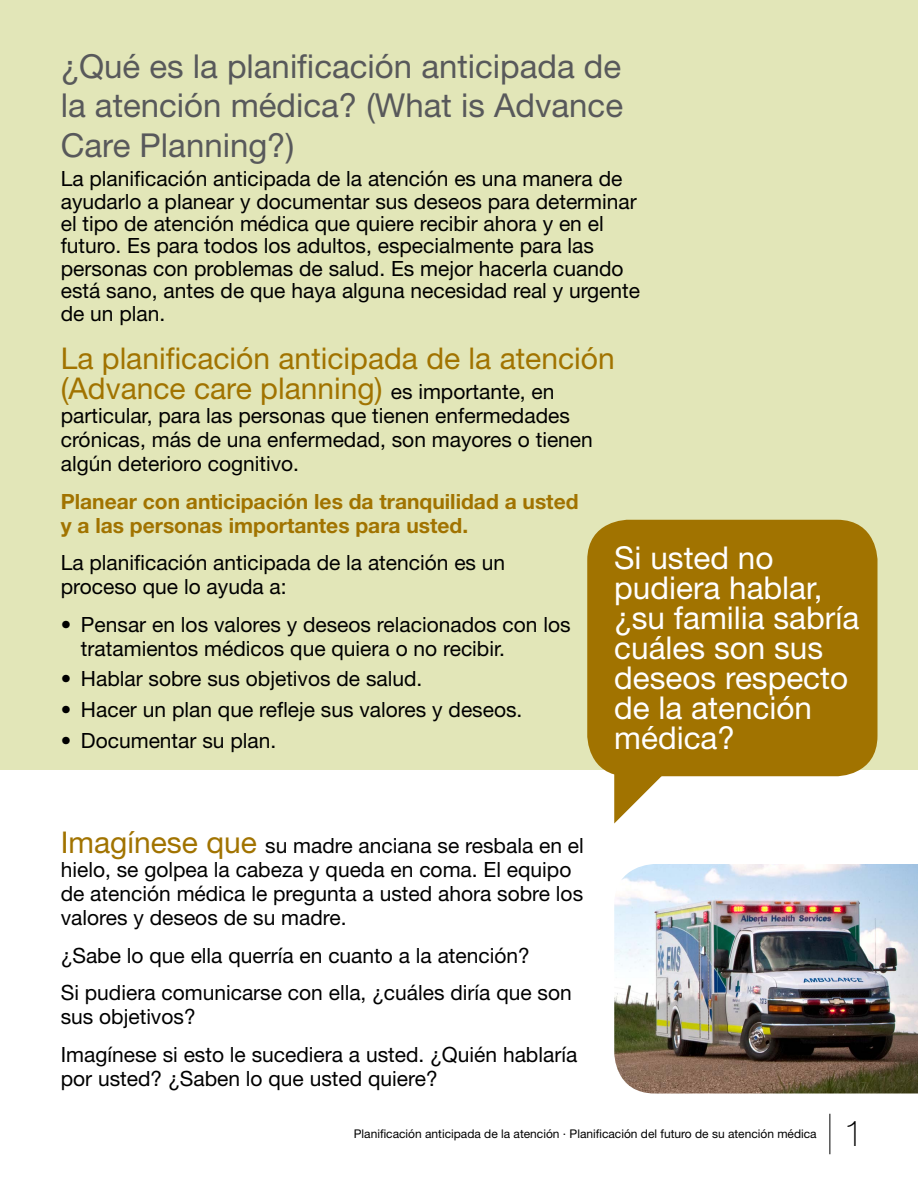
<style>
.page{position:relative;width:918px;height:1188px;background:#fff}
.page>*{position:absolute;margin:0;border:0;box-sizing:border-box;transform-origin:0 0}
.t1{font:100 36px "Helvetica Neue LT Std";color:#000}
.t2{font:33px/39.6px "Helvetica Neue LT Std";color:#58595b;text-align:justify}
.t3{font:31.5px/30px "Helvetica Neue LT Std";color:#fff}
.t4{font:30px/30px "Helvetica Neue LT Std";color:#a17300}
.t5{font:21px/24px "Helvetica Neue LT Std";color:#000}
.t6{font:700 21px/24px "Helvetica Neue LT Std";color:#a17300}
.t7{font:12px "Helvetica Neue LT Std";color:#000}
.s1{font-size:21px;color:#000}
.s2{font-size:30px;color:#a17300}
</style>
<div class="page">
<div style="left:0;top:0;width:918px;height:770px;background:#e2e6b8"></div>
<svg style="left:614px;top:774px;width:88px;height:50px"></svg>
<div style="left:587px;top:520px;width:291px;height:256px;background:#a17300;border-radius:40px"></div>
<img style="left:614px;top:864px;width:304px;height:230px">
<hr style="left:830px;top:1114px;width:1px;height:40px;background:#000">
<h2 class="t2" style="left:61px;top:46px;width:564px">¿Qué es la planificación anticipada de la atención médica? (What is Advance Care Planning?)</h2>
<p class="t5" style="left:61px;top:167px;width:581px;line-height:22.5px">La planificación anticipada de la atención es una manera de ayudarlo a planear y documentar sus deseos para determinar el tipo de atención médica que quiere recibir ahora y en el futuro. Es para todos los adultos, especialmente para las personas con problemas de salud. Es mejor hacerla cuando está sano, antes de que haya alguna necesidad real y urgente de un plan.</p>
<h3 class="t4" style="left:61px;top:343px;width:555px">La planificación anticipada de la atención (Advance care planning) <span class="s1">es importante, en</span></h3>
<p class="t5" style="left:61px;top:403px;width:534px">particular, para las personas que tienen enfermedades crónicas, más de una enfermedad, son mayores o tienen algún deterioro cognitivo.</p>
<p class="t6" style="left:61px;top:489px;width:519px">Planear con anticipación les da tranquilidad a usted y a las personas importantes para usted.</p>
<p class="t5" style="left:61px;top:550px;width:446px">La planificación anticipada de la atención es un proceso que lo ayuda a:</p>
<p class="t5" style="left:81px;top:612px;width:491px;text-indent:-20px">• Pensar en los valores y deseos relacionados con los tratamientos médicos que quiera o no recibir.</p>
<p class="t5" style="left:61px;top:667px;width:363px">• Hablar sobre sus objetivos de salud.</p>
<p class="t5" style="left:61px;top:697px;width:463px">• Hacer un plan que refleje sus valores y deseos.</p>
<p class="t5" style="left:61px;top:728px;width:217px">• Documentar su plan.</p>
<h3 class="t3" style="left:614px;top:543px;width:247px">Si usted no pudiera hablar, ¿su familia sabría cuáles son sus deseos respecto de la atención médica?</h3>
<p class="t5" style="left:61px;top:833px;width:525px"><span class="s2">Imagínese que</span> su madre anciana se resbala en el hielo, se golpea la cabeza y queda en coma. El equipo de atención médica le pregunta a usted ahora sobre los valores y deseos de su madre.</p>
<p class="t5" style="left:61px;top:936px;width:513px;line-height:37.5px">¿Sabe lo que ella querría en cuanto a la atención?<br>Si pudiera comunicarse con ella, ¿cuáles diría que son</p>
<p class="t5" style="left:61px;top:998px;width:518px;line-height:37.5px">sus objetivos?<br>Imagínese si esto le sucediera a usted. ¿Quién hablaría</p>
<p class="t5" style="left:61px;top:1066px;width:378px">por usted? ¿Saben lo que usted quiere?</p>
<p class="t7" style="left:354px;top:1127px;width:464px">Planificación anticipada de la atención · Planificación del futuro de su atención médica</p>
<h1 class="t1" style="left:844px;top:1113px;width:22px">1</h1>
</div>
